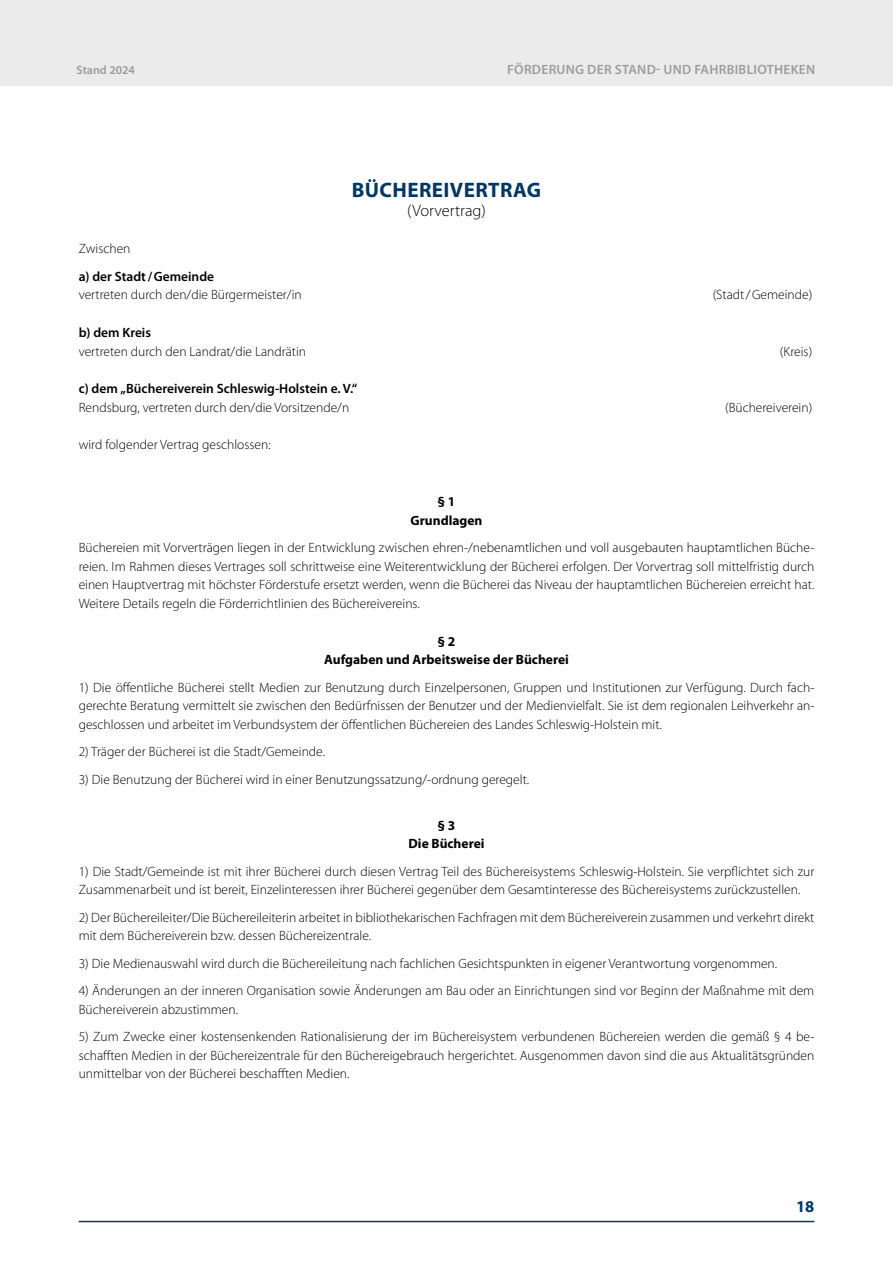
<style>
.page{position:relative;width:893px;height:1263px;background:#fff}
.page>*{position:absolute;margin:0;border:0;box-sizing:border-box;transform-origin:0 0}
.t1{font:700 21px "Myriad Pro";letter-spacing:.02em;color:#003865}
.t2{font:300 16.5px "Myriad Pro";color:#000}
.t3{font:700 16.5px "Myriad Pro";color:#003865}
.t4{font:300 13.5px/18.8px "Myriad Pro";color:#000;text-align:justify}
.t5{font:600 13.5px "Myriad Pro";color:#000}
.t6{font:700 13.5px/18.8px "Myriad Pro";color:#000;text-align:center}
.t7{font:600 13.5px "Myriad Pro";letter-spacing:.02em;color:#9d9d9c}
.t8{font:600 12px "Myriad Pro";color:#9b9b9a}
</style>
<div class="page">
<div style="left:0;top:0;width:893px;height:86px;background:#ebebeb"></div>
<hr style="left:79px;top:1221px;width:735px;height:1px;background:#003865">
<p class="t8" style="left:77px;top:62px;width:60px">Stand 2024</p>
<p class="t7" style="left:507px;top:61px;width:310px">FÖRDERUNG DER STAND- UND FAHRBIBLIOTHEKEN</p>
<h1 class="t1" style="left:352px;top:176px;width:191px">BÜCHEREIVERTRAG</h1>
<p class="t2" style="left:407px;top:200px;width:80px">(Vorvertrag)</p>
<p class="t4" style="left:79px;top:239px;width:53px">Zwischen</p>
<p class="t5" style="left:79px;top:268px;width:137px">a) der Stadt /Gemeinde</p>
<p class="t4" style="left:79px;top:285px;width:225px">vertreten durch den/die Bürgermeister/in</p>
<p class="t4" style="left:713px;top:285px;width:101px">(Stadt /Gemeinde)</p>
<p class="t5" style="left:79px;top:324px;width:74px">b) dem Kreis</p>
<p class="t4" style="left:79px;top:342px;width:229px">vertreten durch den Landrat/die Landrätin</p>
<p class="t4" style="left:780px;top:342px;width:34px">(Kreis)</p>
<p class="t5" style="left:79px;top:380px;width:280px">c) dem „Büchereiverein Schleswig-Holstein e. V.“</p>
<p class="t4" style="left:79px;top:398px;width:272px">Rendsburg, vertreten durch den/die Vorsitzende/n</p>
<p class="t4" style="left:725px;top:398px;width:89px">(Büchereiverein)</p>
<p class="t4" style="left:79px;top:435px;width:193px">wird folgender Vertrag geschlossen:</p>
<p class="t6" style="left:411px;top:491px;width:73px">§ 1<br>Grundlagen</p>
<p class="t4" style="left:79px;top:538px;width:737px">Büchereien mit Vorverträgen liegen in der Entwicklung zwischen ehren-/nebenamtlichen und voll ausgebauten hauptamtlichen Büche&shy;reien. Im Rahmen dieses Vertrages soll schrittweise eine Weiterentwicklung der Bücherei erfolgen. Der Vorvertrag soll mittelfristig durch einen Hauptvertrag mit höchster Förderstufe ersetzt werden, wenn die Bücherei das Niveau der hauptamtlichen Büchereien erreicht hat.<br>Weitere Details regeln die Förderrichtlinien des Büchereivereins.</p>
<p class="t6" style="left:324px;top:631px;width:246px">§ 2<br>Aufgaben und Arbeitsweise der Bücherei</p>
<p class="t4" style="left:79px;top:677px;width:737px">1) Die öffentliche Bücherei stellt Medien zur Benutzung durch Einzelpersonen, Gruppen und Institutionen zur Verfügung. Durch fach&shy;gerechte Beratung vermittelt sie zwischen den Bedürfnissen der Benutzer und der Medienvielfalt. Sie ist dem regionalen Leihverkehr an&shy;geschlossen und arbeitet im Verbundsystem der öffentlichen Büchereien des Landes Schleswig-Holstein mit.</p>
<p class="t4" style="left:79px;top:742px;width:248px">2) Träger der Bücherei ist die Stadt/Gemeinde.</p>
<p class="t4" style="left:79px;top:769px;width:452px">3) Die Benutzung der Bücherei wird in einer Benutzungssatzung/-ordnung geregelt.</p>
<p class="t6" style="left:408px;top:815px;width:78px">§ 3<br>Die Bücherei</p>
<p class="t4" style="left:79px;top:861px;width:737px">1) Die Stadt/Gemeinde ist mit ihrer Bücherei durch diesen Vertrag Teil des Büchereisystems Schleswig-Holstein. Sie verpflichtet sich zur<br>Zusammenarbeit und ist bereit, Einzelinteressen ihrer Bücherei gegenüber dem Gesamtinteresse des Büchereisystems zurückzustellen.</p>
<p class="t4" style="left:79px;top:908px;width:737px">2) Der Büchereileiter/Die Büchereileiterin arbeitet in bibliothekarischen Fachfragen mit dem Büchereiverein zusammen und verkehrt direkt mit dem Büchereiverein bzw. dessen Büchereizentrale.</p>
<p class="t4" style="left:79px;top:954px;width:700px">3) Die Medienauswahl wird durch die Büchereileitung nach fachlichen Gesichtspunkten in eigener Verantwortung vorgenommen.</p>
<p class="t4" style="left:79px;top:981px;width:737px">4) Änderungen an der inneren Organisation sowie Änderungen am Bau oder an Einrichtungen sind vor Beginn der Maßnahme mit dem<br>Büchereiverein abzustimmen.</p>
<p class="t4" style="left:79px;top:1027px;width:737px">5) Zum Zwecke einer kostensenkenden Rationalisierung der im Büchereisystem verbundenen Büchereien werden die gemäß § 4 be&shy;schafften Medien in der Büchereizentrale für den Büchereigebrauch hergerichtet. Ausgenommen davon sind die aus Aktualitätsgründen unmittelbar von der Bücherei beschafften Medien.</p>
<p class="t3" style="left:796px;top:1195px;width:20px">18</p>
</div>
